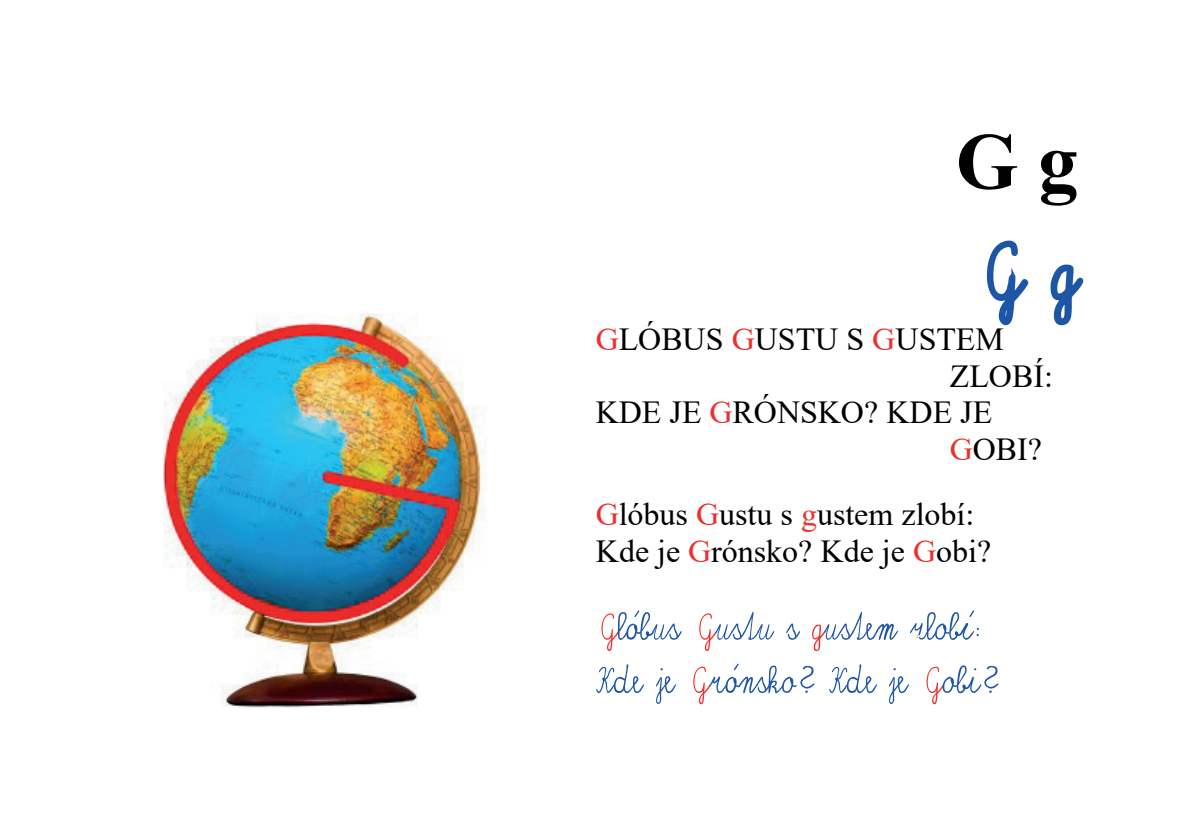
<style>
.page{position:relative;width:1191px;height:840px;background:#fff}
.page>*{position:absolute;margin:0;border:0;box-sizing:border-box;transform-origin:0 0}
.t1{font:700 80px "Times New Roman";color:#000001}
.t2{font:56px/53.2px "skolacek CE";color:#1e56a6}
.t3{font:32px/36.8px "Times New Roman";color:#000001}
.s1{color:#ee2f2d}
</style>
<div class="page">
<svg style="left:986px;top:240px;width:43px;height:86px"></svg>
<svg style="left:1050px;top:264px;width:33px;height:62px"></svg>
<img style="left:163px;top:313px;width:324px;height:395px">
<h1 class="t1" style="left:955px;top:116px;width:124px">G g</h1>
<p class="t3" style="left:596px;top:320px;width:409px"><span class="s1">G</span>LÓBUS <span class="s1">G</span>USTU S <span class="s1">G</span>USTEM</p>
<p class="t3" style="left:950px;top:357px;width:105px">ZLOBÍ:</p>
<p class="t3" style="left:596px;top:394px;width:398px">KDE JE <span class="s1">G</span>RÓNSKO? KDE JE</p>
<p class="t3" style="left:950px;top:431px;width:94px"><span class="s1">G</span>OBI?</p>
<p class="t3" style="left:596px;top:495px;width:397px"><span class="s1">G</span>lóbus <span class="s1">G</span>ustu s <span class="s1">g</span>ustem zlobí:<br>Kde je <span class="s1">G</span>rónsko? Kde je <span class="s1">G</span>obi?</p>
<h2 class="t2" style="left:596px;top:600px;width:405px"><span class="s1">G</span>lóbus <span class="s1">G</span>ustu s <span class="s1">g</span>ustem zlobí:<br>Kde je <span class="s1">G</span>rónsko? Kde je <span class="s1">G</span>obi?</h2>
</div>
